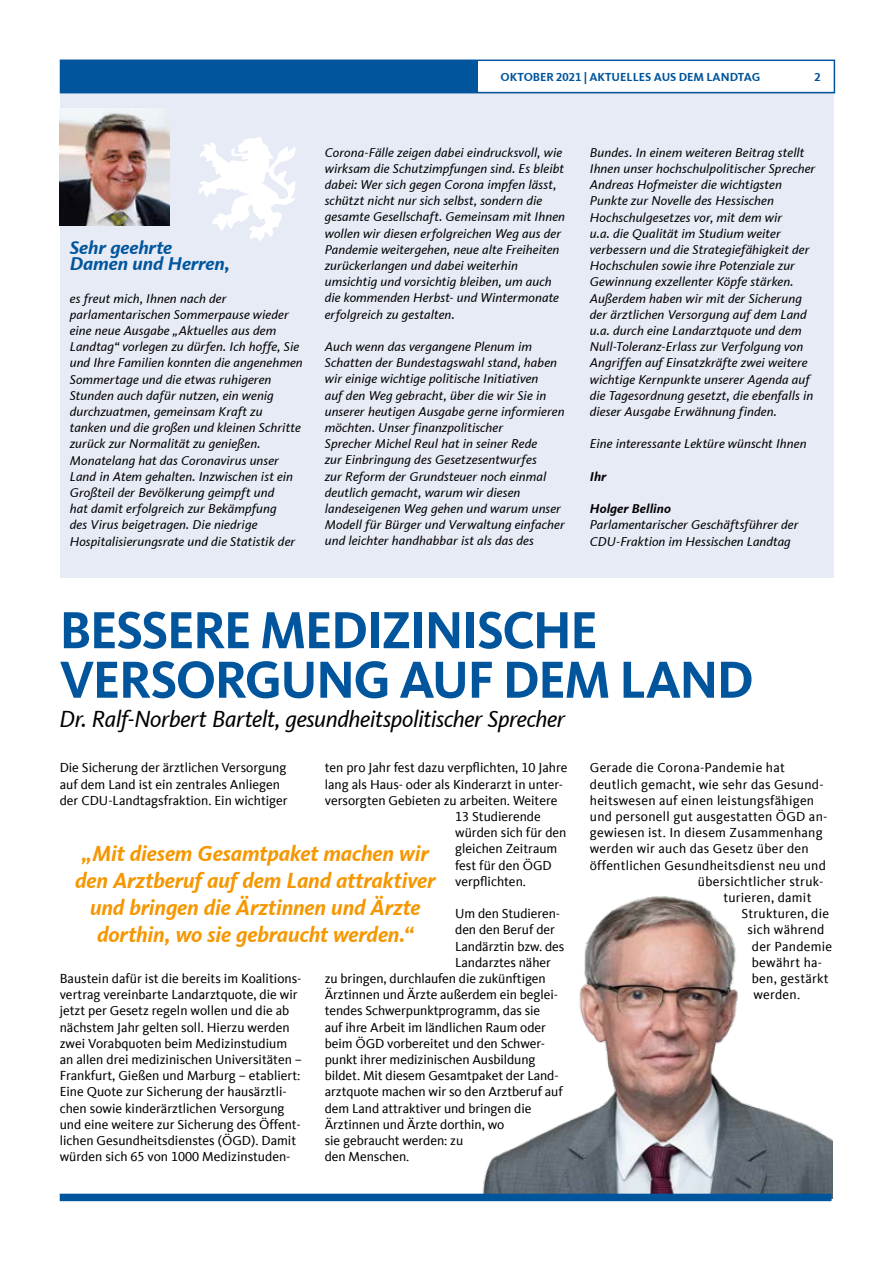
<style>
.page{position:relative;width:893px;height:1263px;background:#fff}
.page>*{position:absolute;margin:0;border:0;box-sizing:border-box;transform-origin:0 0}
.t1{font:700 54px/49.5px "CDU Kievit Tab";letter-spacing:-.03em;color:#00559d}
.t2{font:italic 24px "CDU Kievit Tab";letter-spacing:-.02em;color:#000}
.t3{font:italic 700 22.5px/27px "CDU Kievit Tab";letter-spacing:-.005em;color:#f49700;text-align:center}
.t4{font:italic 700 19.05px/16.2px "CDU Kievit Tab";letter-spacing:-.005em;color:#00559d}
.t5{font:13.5px/16.2px "CDU Kievit Tab";color:#000}
.t6{font:13.5px "CDU Kievit Tab";letter-spacing:.02em;color:#000}
.t7{font:italic 13.2px/16.2px "CDU Kievit Tab";letter-spacing:.005em;color:#000}
.t8{font:italic 700 13.2px "CDU Kievit Tab";letter-spacing:.005em;color:#000}
.t9{font:700 12px "CDU Kievit Tab";color:#00559d}
</style>
<div class="page">
<div style="left:60px;top:92px;width:774px;height:486px;background:#e7ebf6"></div>
<img style="left:60px;top:108px;width:110px;height:117px">
<svg style="left:199px;top:137px;width:97px;height:104px"></svg>
<div style="left:60px;top:60px;width:775px;height:33px;border:2px solid #00559d"></div>
<div style="left:61px;top:60px;width:416px;height:32px;background:#00559d"></div>
<img style="left:475px;top:896px;width:358px;height:303px">
<div style="left:60px;top:1194px;width:771px;height:7px;background:#00559d"></div>
<p class="t9" style="left:501px;top:70px;width:261px">OKTOBER 2021 | AKTUELLES AUS DEM LANDTAG</p>
<p class="t9" style="left:815px;top:70px;width:8px">2</p>
<h3 class="t4" style="left:70px;top:239px;width:162px">Sehr geehrte<br>Damen und Herren,</h3>
<p class="t7" style="left:70px;top:290px;width:235px">es freut mich, Ihnen nach der parlamentarischen Sommerpause wieder eine neue Ausgabe „Aktuelles aus dem Landtag“ vorlegen zu dürfen. Ich hoffe, Sie und Ihre Familien konnten die angenehmen Sommertage und die etwas ruhigeren Stunden auch dafür nutzen, ein wenig durchzuatmen, gemeinsam Kraft zu tanken und die großen und kleinen Schritte zurück zur Normalität zu genießen.<br>Monatelang hat das Coronavirus unser Land in Atem gehalten. Inzwischen ist ein Großteil der Bevölkerung geimpft und<br>hat damit erfolgreich zur Bekämpfung<br>des Virus beigetragen. Die niedrige Hospitalisierungsrate und die Statistik der</p>
<p class="t7" style="left:325px;top:144px;width:242px">Corona-Fälle zeigen dabei eindrucksvoll, wie wirksam die Schutzimpfungen sind. Es bleibt dabei: Wer sich gegen Corona impfen lässt, schützt nicht nur sich selbst, sondern die gesamte Gesellschaft. Gemeinsam mit Ihnen wollen wir diesen erfolgreichen Weg aus der Pandemie weitergehen, neue alte Freiheiten zurückerlangen und dabei weiterhin umsichtig und vorsichtig bleiben, um auch die kommenden Herbst- und Wintermonate erfolgreich zu gestalten.</p>
<p class="t7" style="left:325px;top:339px;width:242px">Auch wenn das vergangene Plenum im Schatten der Bundestagswahl stand, haben wir einige wichtige politische Initiativen<br>auf den Weg gebracht, über die wir Sie in unserer heutigen Ausgabe gerne informieren möchten. Unser finanzpolitischer<br>Sprecher Michel Reul hat in seiner Rede<br>zur Einbringung des Gesetzesentwurfes<br>zur Reform der Grundsteuer noch einmal deutlich gemacht, warum wir diesen landeseigenen Weg gehen und warum unser Modell für Bürger und Verwaltung einfacher und leichter handhabbar ist als das des</p>
<p class="t7" style="left:590px;top:144px;width:227px">Bundes. In einem weiteren Beitrag stellt Ihnen unser hochschulpolitischer Sprecher Andreas Hofmeister die wichtigsten Punkte zur Novelle des Hessischen Hochschulgesetzes vor, mit dem wir<br>u.a. die Qualität im Studium weiter verbessern und die Strategiefähigkeit der Hochschulen sowie ihre Potenziale zur Gewinnung exzellenter Köpfe stärken.<br>Außerdem haben wir mit der Sicherung der ärztlichen Versorgung auf dem Land u.a. durch eine Landarztquote und dem Null-Toleranz-Erlass zur Verfolgung von Angriffen auf Einsatzkräfte zwei weitere wichtige Kernpunkte unserer Agenda auf die Tagesordnung gesetzt, die ebenfalls in dieser Ausgabe Erwähnung finden.</p>
<p class="t7" style="left:590px;top:436px;width:218px">Eine interessante Lektüre wünscht Ihnen</p>
<p class="t8" style="left:590px;top:468px;width:18px">Ihr</p>
<p class="t8" style="left:590px;top:501px;width:83px">Holger Bellino</p>
<p class="t7" style="left:590px;top:517px;width:210px">Parlamentarischer Geschäftsführer der<br>CDU-Fraktion im Hessischen Landtag</p>
<h1 class="t1" style="left:60px;top:605px;width:696px">BESSERE MEDIZINISCHE<br>VERSORGUNG AUF DEM LAND</h1>
<h2 class="t2" style="left:60px;top:704px;width:507px">Dr. Ralf-Norbert Bartelt, gesundheitspolitischer Sprecher</h2>
<p class="t5" style="left:60px;top:760px;width:229px">Die Sicherung der ärztlichen Versorgung auf dem Land ist ein zentrales Anliegen der CDU-Landtagsfraktion. Ein wichtiger</p>
<p class="t5" style="left:325px;top:760px;width:244px">ten pro Jahr fest dazu verpflichten, 10 Jahre</p>
<p class="t5" style="left:325px;top:776px;width:240px">lang als Haus- oder als Kinderarzt in unter-</p>
<p class="t5" style="left:325px;top:792px;width:234px">versorgten Gebieten zu arbeiten. Weitere</p>
<p class="t5" style="left:455px;top:808px;width:87px">13 Studierende</p>
<p class="t5" style="left:455px;top:825px;width:113px">würden sich für den</p>
<p class="t5" style="left:455px;top:841px;width:104px">gleichen Zeitraum</p>
<p class="t5" style="left:455px;top:857px;width:98px">fest für den ÖGD</p>
<p class="t5" style="left:455px;top:873px;width:72px">verpflichten.</p>
<p class="t5" style="left:455px;top:906px;width:106px">Um den Studieren-</p>
<p class="t5" style="left:455px;top:922px;width:101px">den den Beruf der</p>
<p class="t5" style="left:455px;top:938px;width:111px">Landärztin bzw. des</p>
<p class="t5" style="left:455px;top:954px;width:97px">Landarztes näher</p>
<p class="t5" style="left:325px;top:970px;width:222px">zu bringen, durchlaufen die zukünftigen</p>
<p class="t5" style="left:325px;top:987px;width:235px">Ärztinnen und Ärzte außerdem ein beglei-</p>
<p class="t5" style="left:325px;top:1003px;width:217px">tendes Schwerpunktprogramm, das sie</p>
<p class="t5" style="left:325px;top:1019px;width:223px">auf ihre Arbeit im ländlichen Raum oder</p>
<p class="t5" style="left:325px;top:1035px;width:222px">beim ÖGD vorbereitet und den Schwer-</p>
<p class="t5" style="left:325px;top:1051px;width:212px">punkt ihrer medizinischen Ausbildung</p>
<p class="t5" style="left:325px;top:1068px;width:235px">bildet. Mit diesem Gesamtpaket der Land-</p>
<p class="t5" style="left:325px;top:1084px;width:239px">arztquote machen wir so den Arztberuf auf</p>
<p class="t5" style="left:325px;top:1100px;width:208px">dem Land attraktiver und bringen die</p>
<p class="t5" style="left:325px;top:1116px;width:181px">Ärztinnen und Ärzte dorthin, wo</p>
<p class="t5" style="left:325px;top:1132px;width:140px">sie gebraucht werden: zu</p>
<p class="t5" style="left:325px;top:1149px;width:86px">den Menschen.</p>
<p class="t6" style="left:590px;top:760px;width:196px">Gerade die Corona-Pandemie hat</p>
<p class="t6" style="left:590px;top:776px;width:235px">deutlich gemacht, wie sehr das Gesund-</p>
<p class="t6" style="left:590px;top:793px;width:226px">heitswesen auf einen leistungsfähigen</p>
<p class="t6" style="left:590px;top:809px;width:239px">und personell gut ausgestatten ÖGD an-</p>
<p class="t6" style="left:590px;top:825px;width:234px">gewiesen ist. In diesem Zusammenhang</p>
<p class="t6" style="left:590px;top:841px;width:220px">werden wir auch das Gesetz über den</p>
<p class="t6" style="left:590px;top:857px;width:238px">öffentlichen Gesundheitsdienst neu und</p>
<p class="t6" style="left:698px;top:874px;width:127px">übersichtlicher struk-</p>
<p class="t6" style="left:723px;top:890px;width:90px">turieren, damit</p>
<p class="t6" style="left:741px;top:906px;width:89px">Strukturen, die</p>
<p class="t6" style="left:747px;top:922px;width:79px">sich während</p>
<p class="t6" style="left:752px;top:938px;width:82px">der Pandemie</p>
<p class="t6" style="left:752px;top:955px;width:72px">bewährt ha-</p>
<p class="t6" style="left:752px;top:971px;width:78px">ben, gestärkt</p>
<p class="t5" style="left:753px;top:987px;width:48px">werden.</p>
<h3 class="t3" style="left:75px;top:840px;width:362px">„Mit diesem Gesamtpaket machen wir den Arztberuf auf dem Land attraktiver und bringen die Ärztinnen und Ärzte dorthin, wo sie gebraucht werden.“</h3>
<p class="t5" style="left:60px;top:970px;width:244px">Baustein dafür ist die bereits im Koalitions&shy;vertrag vereinbarte Landarztquote, die wir jetzt per Gesetz regeln wollen und die ab nächstem Jahr gelten soll. Hierzu werden zwei Vorabquoten beim Medizinstudium an allen drei medizinischen Universitäten – Frankfurt, Gießen und Marburg – etabliert:<br>Eine Quote zur Sicherung der hausärztli&shy;chen sowie kinderärztlichen Versorgung und eine weitere zur Sicherung des Öffent&shy;lichen Gesundheitsdienstes (ÖGD). Damit würden sich 65 von 1000 Medizinstuden-</p>
</div>
